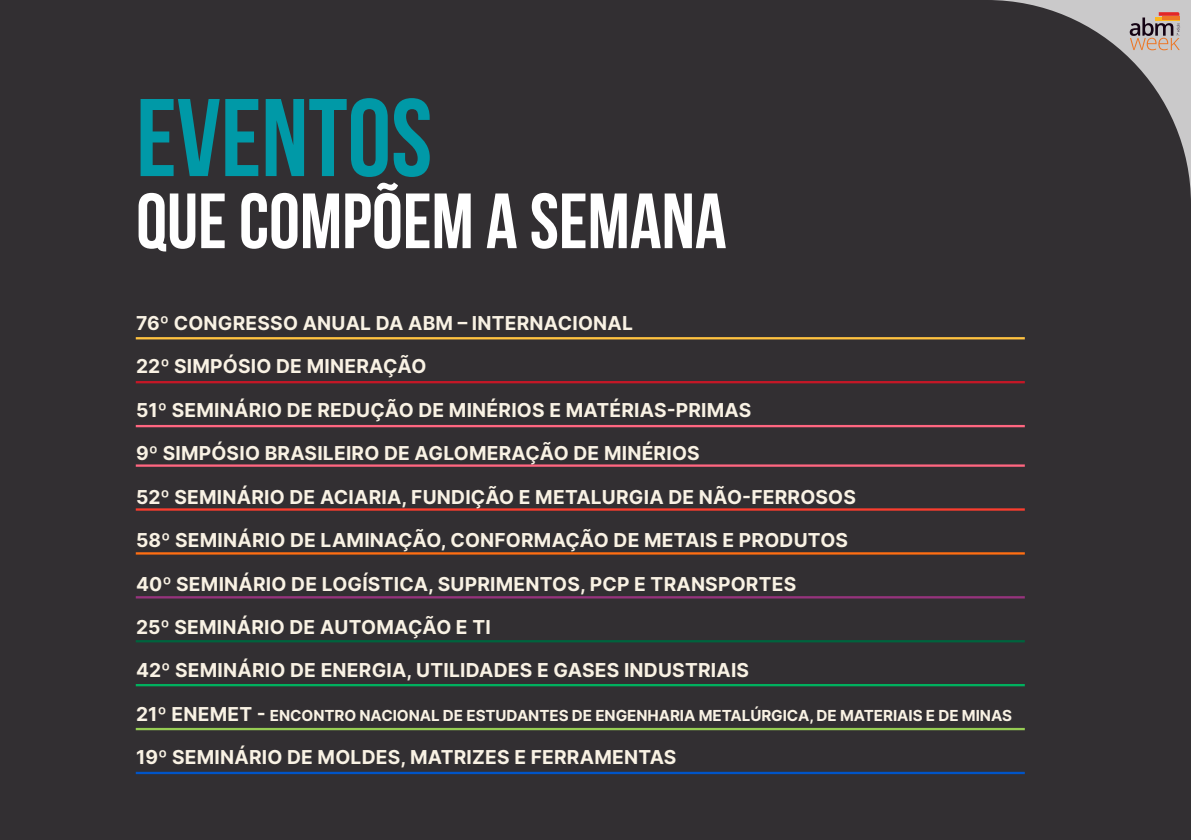
<style>
.page{position:relative;width:1191px;height:840px;background:#fff}
.page>*{position:absolute;margin:0;border:0;box-sizing:border-box;transform-origin:0 0}
.TITULO{font:700 110px "Bebas Neue";color:#0099a7}
.TITULO-2{font:700 78px "Bebas Neue";color:#fff}
.t1{font:700 19.2px "Inter";letter-spacing:.01em;color:#f9f2e4}
.t2{font:700 15.2px "Inter";letter-spacing:-.005em;color:#f9f2e4}
.s1{font-size:19.2px}
</style>
<div class="page">
<div style="left:0;top:0;width:1191px;height:839px;background:#322f32"></div>
<hr style="left:136px;top:337px;width:888px;height:2px;background:#ffc240">
<hr style="left:136px;top:381px;width:888px;height:2px;background:#c41726">
<hr style="left:136px;top:424px;width:888px;height:3px;background:#ff6680">
<hr style="left:136px;top:464px;width:888px;height:2px;background:#ff6680">
<hr style="left:136px;top:508px;width:888px;height:2px;background:#fa3d2e">
<hr style="left:136px;top:552px;width:888px;height:2px;background:#ff6e12">
<hr style="left:136px;top:596px;width:888px;height:2px;background:#96337d">
<hr style="left:136px;top:639px;width:888px;height:3px;background:#00633d">
<hr style="left:136px;top:683px;width:888px;height:3px;background:#00b05e">
<hr style="left:136px;top:727px;width:888px;height:2px;background:#96cc54">
<hr style="left:136px;top:771px;width:888px;height:2px;background:#0054c7">
<p class="TITULO" style="left:136px;top:78px;width:298px">EVENTOS</p>
<p class="TITULO-2" style="left:136px;top:178px;width:592px">QUE COMPÕEM A SEMANA</p>
<p class="t1" style="left:136px;top:309px;width:498px">76º CONGRESSO ANUAL DA ABM – INTERNACIONAL</p>
<p class="t1" style="left:136px;top:352px;width:292px">22º SIMPÓSIO DE MINERAÇÃO</p>
<p class="t1" style="left:136px;top:395px;width:616px">51º SEMINÁRIO DE REDUÇÃO DE MINÉRIOS E MATÉRIAS-PRIMAS</p>
<p class="t1" style="left:136px;top:439px;width:565px">9º SIMPÓSIO BRASILEIRO DE AGLOMERAÇÃO DE MINÉRIOS</p>
<p class="t1" style="left:136px;top:482px;width:721px">52º SEMINÁRIO DE ACIARIA, FUNDIÇÃO E METALURGIA DE NÃO-FERROSOS</p>
<p class="t1" style="left:136px;top:526px;width:713px">58º SEMINÁRIO DE LAMINAÇÃO, CONFORMAÇÃO DE METAIS E PRODUTOS</p>
<p class="t1" style="left:136px;top:569px;width:661px">40º SEMINÁRIO DE LOGÍSTICA, SUPRIMENTOS, PCP E TRANSPORTES</p>
<p class="t1" style="left:136px;top:612px;width:356px">25º SEMINÁRIO DE AUTOMAÇÃO E TI</p>
<p class="t1" style="left:136px;top:656px;width:614px">42º SEMINÁRIO DE ENERGIA, UTILIDADES E GASES INDUSTRIAIS</p>
<p class="t2" style="left:136px;top:703px;width:877px"><span class="s1">21º ENEMET -</span> ENCONTRO NACIONAL DE ESTUDANTES DE ENGENHARIA METALÚRGICA, DE MATERIAIS E DE MINAS</p>
<p class="t1" style="left:136px;top:742px;width:542px">19º SEMINÁRIO DE MOLDES, MATRIZES E FERRAMENTAS</p>
</div>
